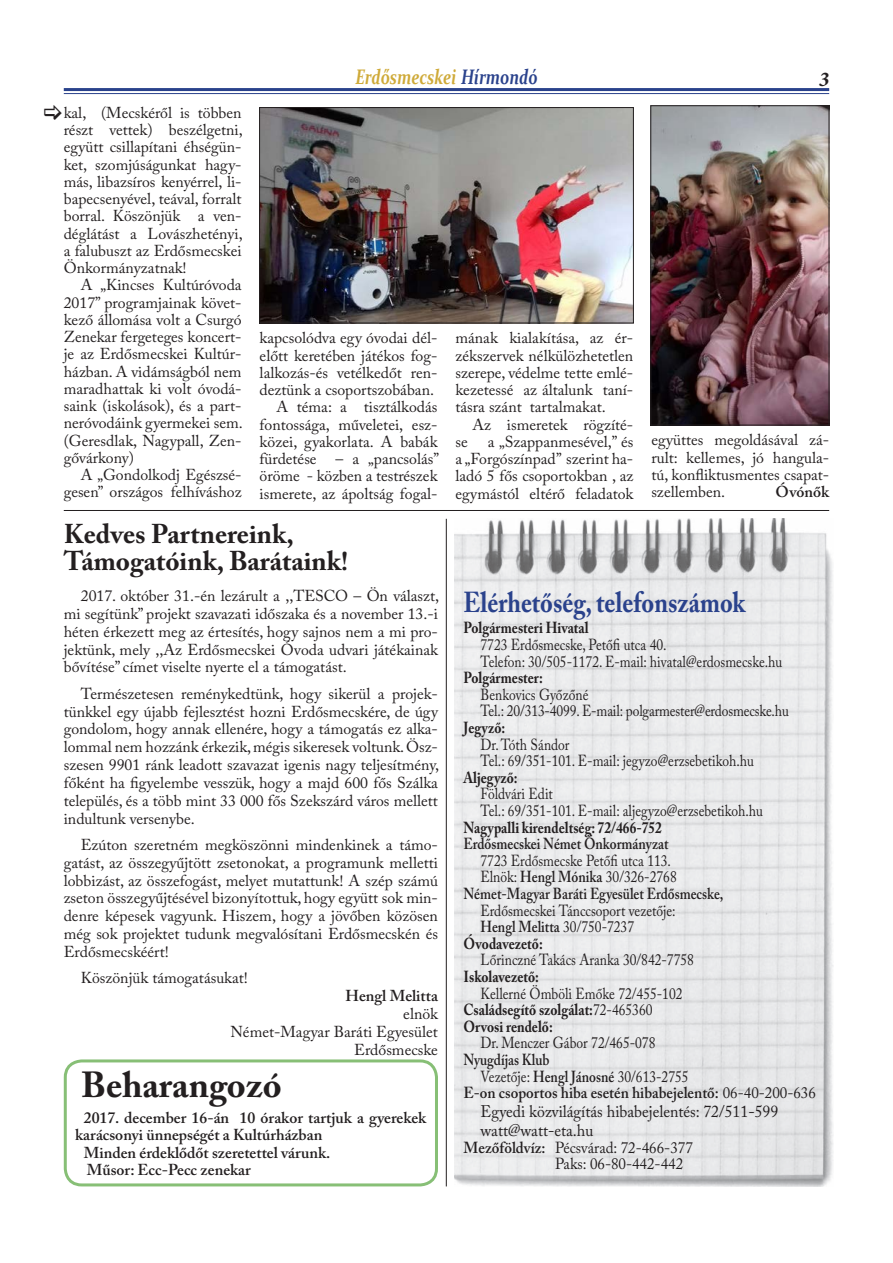
<style>
.page{position:relative;width:893px;height:1263px;background:#fff}
.page>*{position:absolute;margin:0;border:0;box-sizing:border-box;transform-origin:0 0}
.Cím_2hasáb{font:700 36px "Adobe Caslon Pro";color:#231f20}
.Cím_1hasáb{font:700 28.65px "Adobe Caslon Pro";color:#2a428c;scale:.85 1}
.Cím_1hasáb-2{font:700 27px/27.6px "Adobe Caslon Pro";color:#231f20}
.t1{font:italic 700 21px "Constantia";color:#cfaa39;scale:.75 1}
.t2{font:italic 700 21px "Minion Pro";color:#231f20}
.Szöveg{font:16.8px "Adobe Caslon Pro";color:#231f20;scale:.94 1}
.közcím_jó{font:15.9px/16.6px "Adobe Caslon Pro";color:#231f20;scale:.85 1}
.közcím_jó-2{font:600 15.9px/16.6px "Adobe Caslon Pro";color:#231f20;scale:.85 1}
.közcím_jó-3{font:700 15.9px "Adobe Caslon Pro";color:#231f20;scale:.85 1}
.Szöveg-2{font:600 15.9px "Adobe Caslon Pro";color:#231f20;scale:.94 1}
.Szöveg-3{font:15.9px "Adobe Caslon Pro";color:#231f20;scale:.94 1}
.Szöveg-4{font:15.75px/17.2px "Adobe Caslon Pro";color:#231f20;text-align:justify}
.Szöveg-5{font:600 15.75px/17.2px "Adobe Caslon Pro";color:#231f20}
.s1{color:#2a428c}
.s2{font-weight:700}
.s3{font-weight:600}
.s4{font-weight:400}
</style>
<div class="page">
<hr style="left:64px;top:88px;width:765px;height:3px;background:#2a428c">
<hr style="left:64px;top:93px;width:765px;height:1px;background:#2a428c">
<img style="left:455px;top:519px;width:378px;height:667px">
<hr style="left:446px;top:519px;width:1px;height:667px;background:#231f20">
<div style="left:64px;top:1059px;width:374px;height:127px;border:3px solid #87bf76;border-radius:17px"></div>
<img style="left:261px;top:109px;width:371px;height:212px">
<div style="left:259px;top:107px;width:375px;height:216px;border:1px solid #231f20"></div>
<img style="left:653px;top:108px;width:174px;height:315px">
<div style="left:651px;top:106px;width:178px;height:319px;border:1px solid #231f20"></div>
<hr style="left:64px;top:510px;width:765px;height:1px;background:#231f20">
<p class="Szöveg-4" style="left:64px;top:104px;width:180px">kal, (Mecskéről is többen részt vettek) beszélgetni, együtt csillapítani éhségün&shy;ket, szomjúságunkat hagy&shy;más, libazsíros kenyérrel, li&shy;bapecsenyével, teával, forralt borral. Köszönjük a ven&shy;déglátást a Lovászhetényi, a falubuszt az Erdősmecskei Önkormányzatnak!</p>
<p class="Szöveg-4" style="left:64px;top:276px;width:180px;text-indent:17px">A „Kincses Kultúróvoda 2017” programjainak követ&shy;kező állomása volt a Csurgó Zenekar fergeteges koncert&shy;je az Erdősmecskei Kultúr&shy;házban. A vidámságból nem maradhattak ki volt óvodá&shy;saink (iskolások), és a part&shy;neróvodáink gyermekei sem. (Geresdlak, Nagypall, Zen&shy;gővárkony)</p>
<p class="Szöveg-4" style="left:64px;top:466px;width:179px;text-align:right">A „Gondolkodj Egészsé&shy;gesen” országos felhíváshoz</p>
<h3 class="t1" style="left:355px;top:62px;width:244px">Erdősmecskei <span class="s1">Hírmondó</span></h3>
<p class="t2" style="left:819px;top:67px;width:12px">3</p>
<p class="Szöveg-4" style="left:260px;top:329px;width:179px">kapcsolódva egy óvodai dél&shy;előtt keretében játékos fog&shy;lalkozás-és vetélkedőt ren&shy;deztünk a csoportszobában.</p>
<p class="Szöveg-4" style="left:260px;top:398px;width:181px;text-indent:17px">A téma: a tisztálkodás fontossága, műveletei, esz&shy;közei, gyakorlata. A babák fürdetése – a „pancsolás” öröme - közben a testrészek ismerete, az ápoltság fogal-</p>
<p class="Szöveg-4" style="left:455px;top:329px;width:179px">mának kialakítása, az ér&shy;zékszervek nélkülözhetetlen szerepe, védelme tette emlé&shy;kezetessé az általunk taní&shy;tásra szánt tartalmakat.</p>
<p class="Szöveg-4" style="left:472px;top:415px;width:162px">Az ismeretek rögzíté-</p>
<p class="Szöveg-4" style="left:455px;top:433px;width:14px">se</p>
<p class="Szöveg-4" style="left:455px;top:433px;width:179px;text-indent:32px">a „Szappanmesével,” és a „Forgószínpad” szerint ha&shy;ladó 5 fős csoportokban , az egymástól eltérő feladatok</p>
<p class="Szöveg-4" style="left:651px;top:431px;width:179px">együttes megoldásával zá&shy;rult: kellemes, jó hangula&shy;tú, konfliktusmentes csapat&shy;szellemben.</p>
<p class="Szöveg-5" style="left:776px;top:483px;width:55px">Óvónők</p>
<p class="Cím_1hasáb-2" style="left:64px;top:520px;width:286px">Kedves Partnereink,<br>Támogatóink, Barátaink!</p>
<p class="Szöveg-4" style="left:64px;top:587px;width:377px;line-height:17.9px;text-indent:17px">2017. október 31.-én lezárult a ,,TESCO – Ön választ, mi segítünk” projekt szavazati időszaka és a november 13.-i héten érkezett meg az értesítés, hogy sajnos nem a mi pro&shy;jektünk, mely ,,Az Erdősmecskei Óvoda udvari játékainak bővítése” címet viselte nyerte el a támogatást.</p>
<p class="Szöveg-4" style="left:64px;top:684px;width:377px;line-height:17.9px;text-indent:17px">Természetesen reménykedtünk, hogy sikerül a projek&shy;tünkkel egy újabb fejlesztést hozni Erdősmecskére, de úgy gondolom, hogy annak ellenére, hogy a támogatás ez alka&shy;lommal nem hozzánk érkezik, mégis sikeresek voltunk. Ös - szesen 9901 ránk leadott szavazat igenis nagy teljesítmény, főként ha figyelembe vesszük, hogy a majd 600 fős Szálka település, és a több mint 33 000 fős Szekszárd város mellett indultunk versenybe.</p>
<p class="Szöveg-4" style="left:64px;top:835px;width:376px;line-height:17.9px;text-indent:17px">Ezúton szeretném megköszönni mindenkinek a támo&shy;gatást, az összegyűjtött zsetonokat, a programunk melletti lobbizást, az összefogást, melyet mutattunk! A szép számú zseton összegyűjtésével bizonyítottuk, hogy együtt sok min&shy;denre képesek vagyunk. Hiszem, hogy a jövőben közösen még sok projektet tudunk megvalósítani Erdősmecskén és Erdősmecskéért!</p>
<p class="Szöveg-4" style="left:81px;top:969px;width:169px">Köszönjük támogatásukat!</p>
<p class="Szöveg-5" style="left:345px;top:987px;width:94px">Hengl Melitta</p>
<p class="Szöveg-4" style="left:403px;top:1005px;width:36px">elnök</p>
<p class="Szöveg-4" style="left:231px;top:1023px;width:209px">Német-Magyar Baráti Egyesület</p>
<p class="Szöveg-4" style="left:354px;top:1040px;width:85px">Erdősmecske</p>
<p class="Cím_2hasáb" style="left:81px;top:1064px;width:202px">Beharangozó</p>
<p class="Szöveg-5" style="left:75px;top:1109px;width:352px;text-indent:9px">2017. december 16-án 10 órakor tartjuk a gyerekek karácsonyi ünnepségét a Kultúrházban</p>
<p class="Szöveg-5" style="left:84px;top:1143px;width:248px">Minden érdeklődőt szeretettel várunk.</p>
<p class="Szöveg-5" style="left:87px;top:1161px;width:166px">Műsor: Ecc-Pecc zenekar</p>
<p class="Cím_1hasáb" style="left:463px;top:585px;width:333px">Elérhetőség, telefonszámok</p>
<p class="közcím_jó" style="left:480px;top:619px;width:356px;text-indent:-17px"><span class="s2">Polgármesteri Hivatal<br></span>7723 Erdősmecske, Petőfi utca 40.<br>Telefon: 30/505-1172. E-mail: hivatal@erdosmecske.hu</p>
<p class="közcím_jó" style="left:480px;top:669px;width:364px;text-indent:-17px"><span class="s2">Polgármester:<br></span>Benkovics Győzőné<br>Tel.: 20/313-4099. E-mail: polgarmester@erdosmecske.hu</p>
<p class="közcím_jó" style="left:480px;top:719px;width:323px;text-indent:-17px"><span class="s2">Jegyző:<br></span>Dr. Tóth Sándor<br>Tel.: 69/351-101. E-mail: jegyzo@erzsebetikoh.hu</p>
<p class="közcím_jó" style="left:480px;top:769px;width:334px;text-indent:-17px"><span class="s2">Aljegyző:<br></span>Földvári Edit<br>Tel.: 69/351-101. E-mail: aljegyzo@erzsebetikoh.hu</p>
<p class="közcím_jó-3" style="left:463px;top:818px;width:235px">Nagypalli kirendeltség: 72/466-752</p>
<p class="közcím_jó" style="left:480px;top:835px;width:232px;text-indent:-17px"><span class="s3">Erdősmecskei Német Önkormányzat<br></span>7723 Erdősmecske Petőfi utca 113.<br>Elnök: <span class="s3">Hengl Mónika</span> 30/326-2768</p>
<p class="közcím_jó-2" style="left:480px;top:885px;width:287px;text-indent:-17px">Német-Magyar Baráti Egyesület Erdősmecske,<br><span class="s4">Erdősmecskei Tánccsoport vezetője:<br></span>Hengl Melitta <span class="s4">30/750-7237</span></p>
<p class="közcím_jó" style="left:480px;top:935px;width:253px;text-indent:-17px"><span class="s2">Óvodavezető:<br></span>Lőrinczné Takács Aranka 30/842-7758</p>
<p class="közcím_jó" style="left:480px;top:968px;width:239px;text-indent:-17px"><span class="s2">Iskolavezető:<br></span>Kellerné Ömböli Emőke 72/455-102</p>
<p class="közcím_jó-3" style="left:463px;top:1000px;width:224px">Családsegítő szolgálat:<span class="s4">72-465360</span></p>
<p class="közcím_jó" style="left:480px;top:1018px;width:207px;text-indent:-17px"><span class="s2">Orvosi rendelő:<br></span>Dr. Menczer Gábor 72/465-078</p>
<p class="közcím_jó-2" style="left:480px;top:1051px;width:246px;text-indent:-17px">Nyugdíjas Klub<br><span class="s4">Vezetője:</span> Hengl Jánosné <span class="s4">30/613-2755</span></p>
<p class="Szöveg-2" style="left:463px;top:1083px;width:376px">E-on csoportos hiba esetén hibabejelentő: <span class="s4">06-40-200-636</span></p>
<p class="Szöveg" style="left:480px;top:1101px;width:318px">Egyedi közvilágítás hibabejelentés: 72/511-599</p>
<p class="Szöveg" style="left:480px;top:1120px;width:122px">watt@watt-eta.hu</p>
<p class="Szöveg-3" style="left:463px;top:1138px;width:245px"><span class="s3">Mezőföldvíz:</span> Pécsvárad: 72-466-377</p>
<p class="Szöveg-3" style="left:555px;top:1155px;width:138px">Paks: 06-80-442-442</p>
</div>
